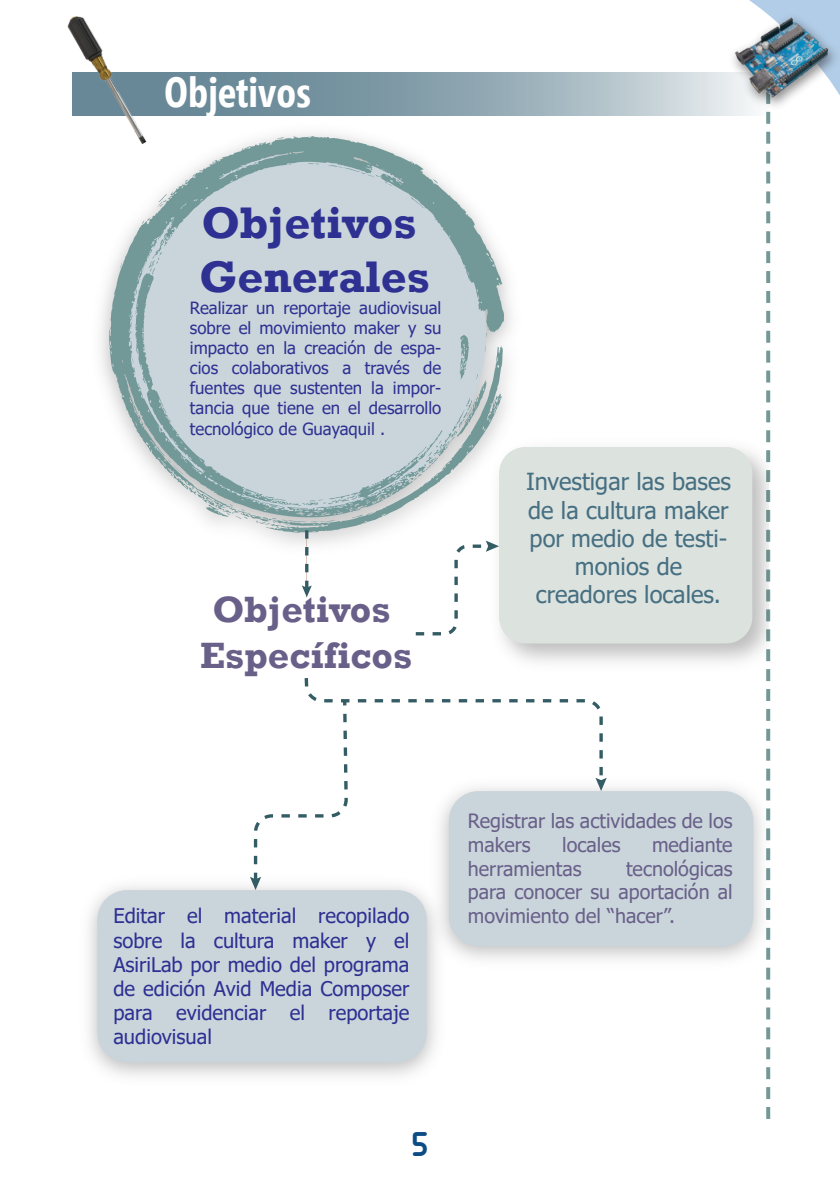
<style>
.page{position:relative;width:840px;height:1191px;background:#fff}
.page>*{position:absolute;margin:0;border:0;box-sizing:border-box;transform-origin:0 0}
.t1{font:700 45.4px/54.4px "Rockwell";color:#2e3092}
.t2{font:700 42px "Segoe Condensed";color:#fff}
.t3{font:700 37.6px/45px "Rockwell";color:#696089;text-align:center}
.t4{font:34px "Nanosecond Thick BRK";color:#0c4c84}
.t5{font:23.6px/28.2px "Tahoma";color:#466f82;text-align:center}
.t6{font:20.2px/24.2px "Tahoma";color:#2e3092;text-align:justify}
.t7{font:19.6px/23.6px "Tahoma";color:#696089}
.t8{font:16.8px/20.2px "Tahoma";color:#2e3092;text-align:justify}
</style>
<div class="page">
<svg style="left:171px;top:72px;width:500px;height:43px;background:#8ba3af"></svg>
<svg style="left:671px;top:0;width:168px;height:1119px"></svg>
<div style="left:727px;top:12px;width:112px;height:99px;background:#231f20;opacity:.55"></div>
<img style="left:724px;top:5px;width:112px;height:107px">
<img style="left:67px;top:16px;width:104px;height:100px">
<img style="left:84px;top:115px;width:445px;height:430px">
<svg style="left:109px;top:136px;width:395px;height:397px;fill:#cad5db"></svg>
<img style="left:483px;top:431px;width:285px;height:247px">
<div style="left:499px;top:447px;width:253px;height:196px;background:#dce2de;border-radius:26px"></div>
<img style="left:452px;top:770px;width:316px;height:206px">
<div style="left:448px;top:791px;width:305px;height:155px;background:#cad5db;border-radius:30px"></div>
<img style="left:88px;top:886px;width:364px;height:190px">
<div style="left:97px;top:890px;width:329px;height:172px;background:#cad5db;border-radius:30px"></div>
<svg style="left:301px;top:530px;width:10px;height:67px"></svg>
<svg style="left:412px;top:540px;width:87px;height:97px"></svg>
<svg style="left:250px;top:674px;width:356px;height:216px"></svg>
<p class="t2" style="left:164px;top:67px;width:148px">Objetivos</p>
<p class="t1" style="left:199px;top:195px;width:232px">Objetivos<br>Generales</p>
<p class="t8" style="left:190px;top:298px;width:253px">Realizar un reportaje audiovisual sobre el movimiento maker y su impacto en la creación de espa&shy;cios colaborativos a través de fuentes que sustenten la impor&shy;tancia que tiene en el desarrollo tecnológico de Guayaquil .</p>
<p class="t3" style="left:200px;top:587px;width:213px">Objetivos<br>Específicos</p>
<p class="t5" style="left:525px;top:469px;width:206px">Investigar las bases de la cultura maker por medio de testi&shy;monios de creadores locales.</p>
<p class="t7" style="left:467px;top:810px;width:266px">Registrar las actividades de los makers</p>
<p class="t7" style="left:562px;top:834px;width:60px">locales</p>
<p class="t7" style="left:651px;top:834px;width:82px">mediante</p>
<p class="t7" style="left:467px;top:858px;width:115px">herramientas</p>
<p class="t7" style="left:467px;top:858px;width:266px;text-align:right">tecnológicas<br>para conocer su aportación al</p>
<p class="t6" style="left:113px;top:905px;width:297px">Editar el material recopilado</p>
<p class="t7" style="left:467px;top:905px;width:209px">movimiento del “hacer”.</p>
<p class="t6" style="left:113px;top:929px;width:297px">sobre la cultura maker y el AsiriLab por medio del programa de edición Avid Media Composer para evidenciar el reportaje audiovisual</p>
<p class="t4" style="left:412px;top:1126px;width:17px">5</p>
</div>
